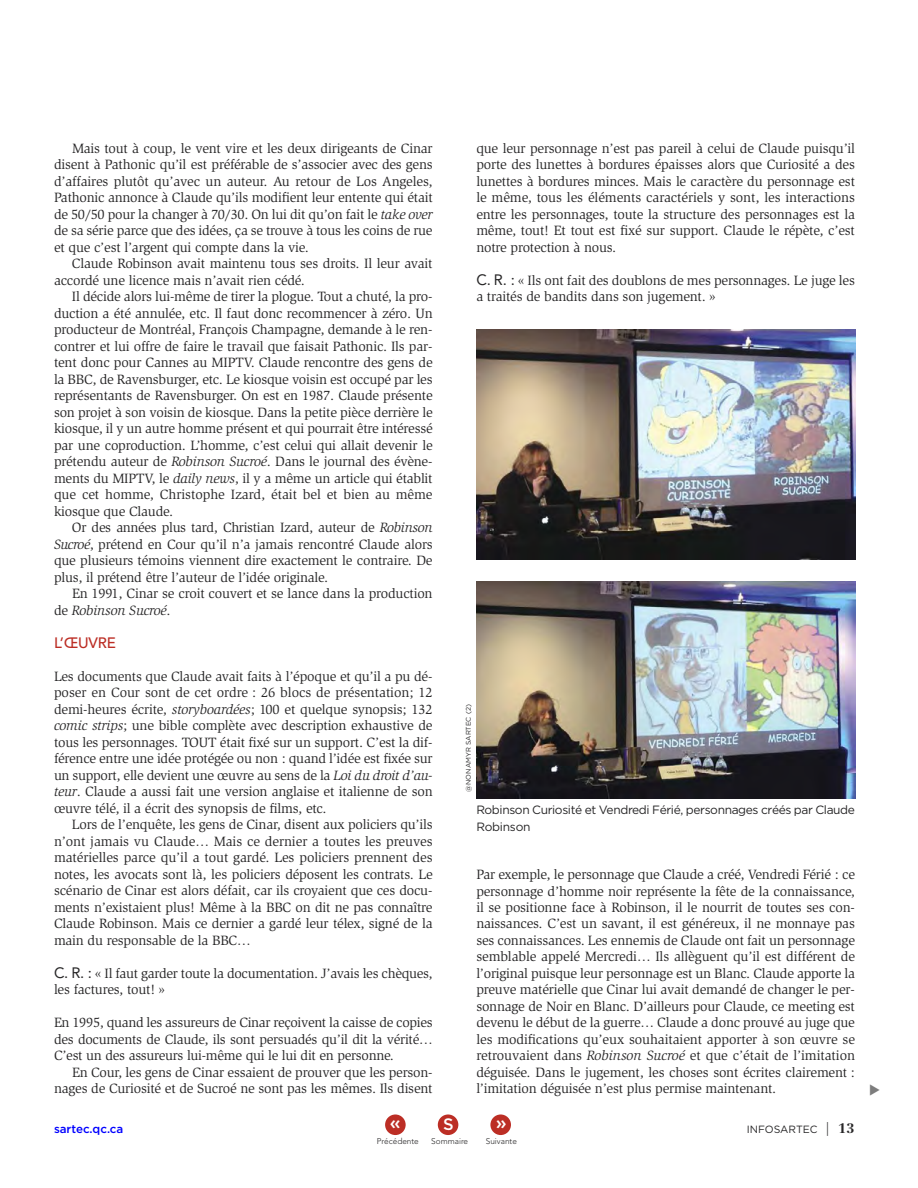
<style>
.page{position:relative;width:918px;height:1188px;background:#fff}
.page>*{position:absolute;margin:0;border:0;box-sizing:border-box;transform-origin:0 0}
.t1{font:500 18px "Gotham";color:#fff}
.t2{font:500 16.5px "Gotham";color:#fff}
.t3{font:500 15px "Avenir";letter-spacing:-.015em;color:#bc2e25}
.t4{font:13.8px/16.5px "Slimbach Std";letter-spacing:-.015em;color:#272627;text-align:justify}
.t5{font:12px/16.5px "Gotham";letter-spacing:-.03em;color:#272627}
.t6{font:500 11.7px "Gotham";color:#00f}
.t7{font:10.5px "Gotham";color:#272627}
.t8{font:300 8.25px "Avenir";color:#272627}
.t9{font:6.75px "Gotham";letter-spacing:.01em;color:#272627}
.s1{font-style:italic}
.s2{font-family:"Avenir";font-size:15px}
.s3{font-weight:300;font-size:15px}
.s4{font-family:"Centennial LT Std";font-weight:700;font-size:13.5px}
</style>
<div class="page">
<div style="left:490px;top:1114px;width:21px;height:21px;background:#bc2e25;border-radius:50%"></div>
<div style="left:385px;top:1114px;width:21px;height:21px;background:#bc2e25;border-radius:50%"></div>
<div style="left:438px;top:1114px;width:20px;height:21px;background:#bc2e25;border-radius:50%"></div>
<img style="left:476px;top:329px;width:379px;height:230px">
<img style="left:476px;top:581px;width:379px;height:217px">
<p class="t4" style="left:54px;top:141px;width:380px;text-indent:18px">Mais tout à coup, le vent vire et les deux dirigeants de Cinar disent à Pathonic qu’il est préférable de s’associer avec des gens d’affaires plutôt qu’avec un auteur. Au retour de Los Angeles, Pathonic annonce à Claude qu’ils modifient leur entente qui était de 50/50 pour la changer à 70/30. On lui dit qu’on fait le <span class="s1">take over </span>de sa série parce que des idées, ça se trouve à tous les coins de rue et que c’est l’argent qui compte dans la vie.</p>
<p class="t4" style="left:54px;top:257px;width:380px;text-indent:18px">Claude Robinson avait maintenu tous ses droits. Il leur avait accordé une licence mais n’avait rien cédé.</p>
<p class="t4" style="left:54px;top:290px;width:380px;text-indent:18px">Il décide alors lui-même de tirer la plogue. Tout a chuté, la pro&shy;duction a été annulée, etc. Il faut donc recommencer à zéro. Un producteur de Montréal, François Champagne, demande à le ren&shy;contrer et lui offre de faire le travail que faisait Pathonic. Ils par&shy;tent donc pour Cannes au MIPTV. Claude rencontre des gens de la BBC, de Ravensburger, etc. Le kiosque voisin est occupé par les représentants de Ravensburger. On est en 1987. Claude présente son projet à son voisin de kiosque. Dans la petite pièce derrière le kiosque, il y un autre homme présent et qui pourrait être intéressé par une coproduction. L’homme, c’est celui qui allait devenir le prétendu auteur de <span class="s1">Robinson Sucroé</span>. Dans le journal des évène&shy;ments du MIPTV, le <span class="s1">daily news</span>, il y a même un article qui établit que cet homme, Christophe Izard, était bel et bien au même kiosque que Claude.</p>
<p class="t4" style="left:54px;top:521px;width:380px;text-indent:18px">Or des années plus tard, Christian Izard, auteur de <span class="s1">Robinson Sucroé</span>, prétend en Cour qu’il n’a jamais rencontré Claude alors que plusieurs témoins viennent dire exactement le contraire. De plus, il prétend être l’auteur de l’idée originale.</p>
<p class="t4" style="left:54px;top:587px;width:380px;text-indent:18px">En 1991, Cinar se croit couvert et se lance dans la production de <span class="s1">Robinson Sucroé</span>.</p>
<p class="t3" style="left:54px;top:637px;width:63px">L’ŒUVRE</p>
<p class="t4" style="left:54px;top:669px;width:380px">Les documents que Claude avait faits à l’époque et qu’il a pu dé&shy;poser en Cour sont de cet ordre : 26 blocs de présentation; 12 demi-heures écrite, <span class="s1">storyboardées</span>; 100 et quelque synopsis; 132 <span class="s1">comic strips</span>; une bible complète avec description exhaustive de tous les personnages. TOUT était fixé sur un support. C’est la dif&shy;férence entre une idée protégée ou non : quand l’idée est fixée sur un support, elle devient une œuvre au sens de la <span class="s1">Loi du droit d’au&shy;teur</span>. Claude a aussi fait une version anglaise et italienne de son œuvre télé, il a écrit des synopsis de films, etc.</p>
<p class="t4" style="left:54px;top:818px;width:380px;text-indent:18px">Lors de l’enquête, les gens de Cinar, disent aux policiers qu’ils n’ont jamais vu Claude… Mais ce dernier a toutes les preuves matérielles parce qu’il a tout gardé. Les policiers prennent des notes, les avocats sont là, les policiers déposent les contrats. Le scénario de Cinar est alors défait, car ils croyaient que ces docu&shy;ments n’existaient plus! Même à la BBC on dit ne pas connaître Claude Robinson. Mais ce dernier a gardé leur télex, signé de la main du responsable de la BBC…</p>
<p class="t4" style="left:54px;top:966px;width:380px"><span class="s2">C. R. :</span> « Il faut garder toute la documentation. J’avais les chèques, les factures, tout! »</p>
<p class="t4" style="left:54px;top:1016px;width:380px">En 1995, quand les assureurs de Cinar reçoivent la caisse de copies des documents de Claude, ils sont persuadés qu’il dit la vérité… C’est un des assureurs lui-même qui le lui dit en personne.</p>
<p class="t4" style="left:54px;top:1065px;width:380px;text-align:right">En Cour, les gens de Cinar essaient de prouver que les person&shy;nages de Curiosité et de Sucroé ne sont pas les mêmes. Ils disent</p>
<p class="t4" style="left:476px;top:141px;width:380px">que leur personnage n’est pas pareil à celui de Claude puisqu’il porte des lunettes à bordures épaisses alors que Curiosité a des lunettes à bordures minces. Mais le caractère du personnage est le même, tous les éléments caractériels y sont, les interactions entre les personnages, toute la structure des personnages est la même, tout! Et tout est fixé sur support. Claude le répète, c’est notre protection à nous.</p>
<p class="t4" style="left:476px;top:273px;width:380px"><span class="s2">C. R. :</span> « Ils ont fait des doublons de mes personnages. Le juge les a traités de bandits dans son jugement. »</p>
<p class="t9" style="left:465px;top:792px;width:89px;rotate:-90deg">@NONAMYR SARTEC (2)</p>
<p class="t5" style="left:476px;top:802px;width:380px">Robinson Curiosité et Vendredi Férié, personnages créés par Claude<br>Robinson</p>
<p class="t4" style="left:476px;top:867px;width:380px">Par exemple, le personnage que Claude a créé, Vendredi Férié : ce personnage d’homme noir représente la fête de la connaissance, il se positionne face à Robinson, il le nourrit de toutes ses con&shy;naissances. C’est un savant, il est généreux, il ne monnaye pas ses connaissances. Les ennemis de Claude ont fait un personnage semblable appelé Mercredi… Ils allèguent qu’il est différent de l’original puisque leur personnage est un Blanc. Claude apporte la preuve matérielle que Cinar lui avait demandé de changer le per&shy;sonnage de Noir en Blanc. D’ailleurs pour Claude, ce meeting est devenu le début de la guerre… Claude a donc prouvé au juge que les modifications qu’eux souhaitaient apporter à son œuvre se retrouvaient dans <span class="s1">Robinson Sucroé</span> et que c’était de l’imitation déguisée. Dans le jugement, les choses sont écrites clairement : l’imitation déguisée n’est plus permise maintenant.</p>
<p class="t6" style="left:54px;top:1122px;width:71px">sartec.qc.ca</p>
<h1 class="t1" style="left:390px;top:1112px;width:12px">«</h1>
<p class="t8" style="left:377px;top:1138px;width:44px">Précédente</p>
<p class="t2" style="left:443px;top:1115px;width:12px">S</p>
<p class="t8" style="left:431px;top:1138px;width:38px">Sommaire</p>
<h1 class="t1" style="left:496px;top:1112px;width:12px">»</h1>
<p class="t7" style="left:747px;top:1123px;width:110px">INFOSARTEC <span class="s3">|</span> <span class="s4">13</span></p>
<p class="t8" style="left:486px;top:1138px;width:33px">Suivante</p>
</div>
